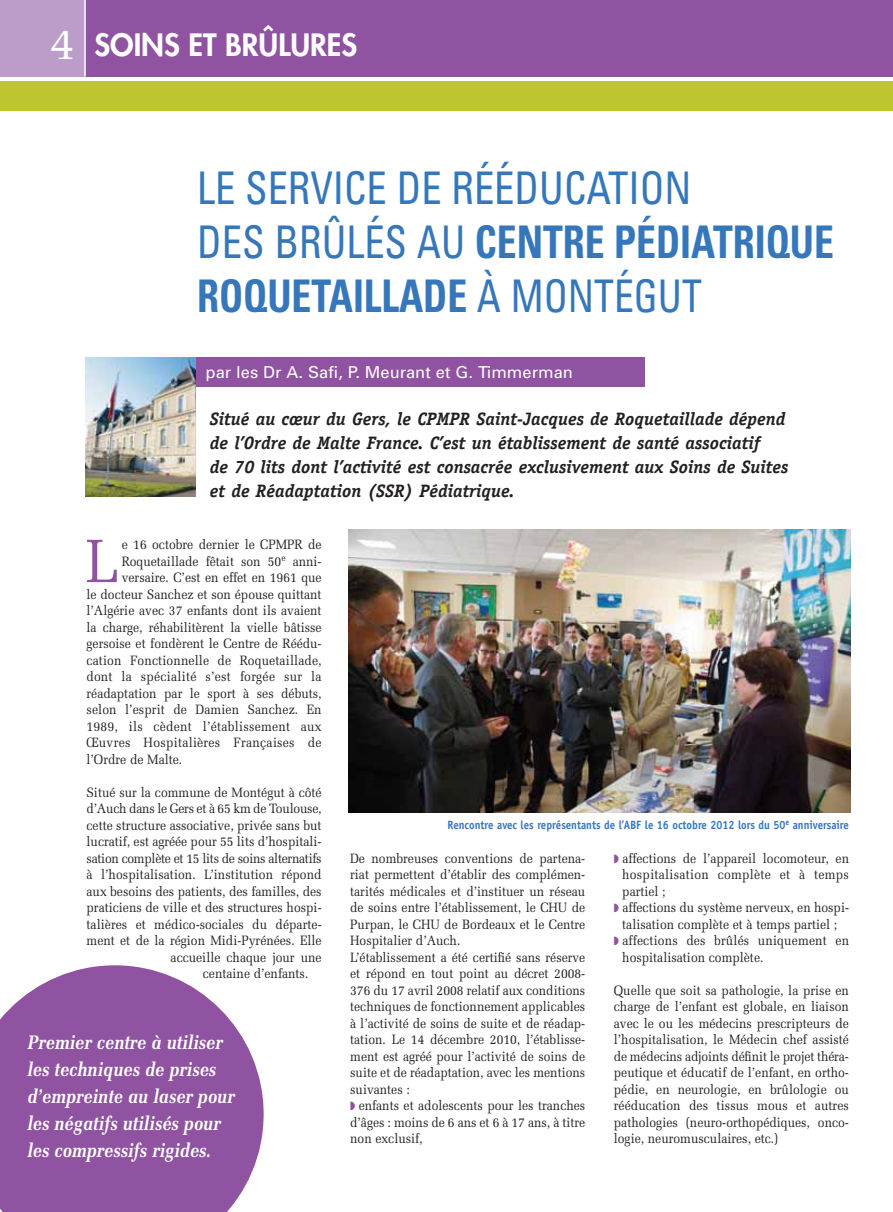
<style>
.page{position:relative;width:893px;height:1212px;background:#fff}
.page>*{position:absolute;margin:0;border:0;box-sizing:border-box;transform-origin:0 0}
.t1{font:61.2px "Melior";color:#8f53a1;scale:.9 1}
.t2{font:condensed 45px/54px "Univers";color:#3677bc;scale:.9 1}
.t3{font:800 30px "Futura";color:#fff}
.t4{font:italic 700 19.5px/27px "Melior";color:#fff;scale:.85 1}
.t5{font:italic 700 18px/24px "Officina Serif";color:#231f20}
.t6{font:16.5px "Univers";color:#fff}
.t7{font:13.5px/16.5px "Melior";color:#231f20;scale:.9 1}
.t8{font:13.5px "Melior";letter-spacing:.02em;color:#231f20;scale:.9 1}
.t9{font:13.5px "Melior";letter-spacing:-.025em;color:#231f20;scale:.9 1}
.t10{font:700 12px "Officina Sans";color:#3677bc;scale:.9 1}
.s1{font-family:"Melior";font-weight:400;font-size:45px}
.s2{font-weight:700}
.s3{color:#8f53a1}
</style>
<div class="page">
<div style="left:0;top:0;width:893px;height:77px;background:#8f53a1"></div>
<div style="left:0;top:0;width:85px;height:77px;background:#bc9dca"></div>
<div style="left:0;top:81px;width:893px;height:30px;background:#bec531"></div>
<div style="left:196px;top:357px;width:449px;height:30px;background:#8f53a1"></div>
<img style="left:85px;top:357px;width:111px;height:140px">
<svg style="left:0;top:965px;width:264px;height:247px;background:#9b66ab"></svg>
<hr style="left:84px;top:0;width:2px;height:77px;background:#fff">
<img style="left:349px;top:530px;width:501px;height:282px">
<h3 class="t3" style="left:43px;top:31px;width:264px">SOINS ET BRÛLURES</h3>
<h3 class="t3" style="left:50px;top:31px;width:309px"><span class="s1">4</span> SOINS ET BRÛLURES</h3>
<h2 class="t2" style="left:197px;top:165px;width:709px">LE SERVICE DE RÉÉDUCATION<br>DES BRÛLÉS AU <span class="s2">CENTRE PÉDIATRIQUE<br>ROQUETAILLADE</span> À MONTÉGUT</h2>
<p class="t6" style="left:206px;top:366px;width:369px">par les Dr A. Safi, P. Meurant et G. Timmerman</p>
<p class="t5" style="left:210px;top:408px;width:580px">Situé au cœur du Gers, le CPMPR Saint-Jacques de Roquetaillade dépend de l’Ordre de Malte France. C’est un établissement de santé associatif<br>de 70 lits dont l’activité est consacrée exclusivement aux Soins de Suites et de Réadaptation (SSR) Pédiatrique.</p>
<h1 class="t1" style="left:85px;top:536px;width:39px">L</h1>
<p class="t7" style="left:122px;top:537px;width:224px">e 16 octobre dernier le CPMPR de</p>
<p class="t7" style="left:122px;top:554px;width:224px">Roquetaillade fêtait son 50<sup>e</sup> anni-</p>
<p class="t7" style="left:122px;top:570px;width:224px">versaire. C’est en effet en 1961 que</p>
<p class="t7" style="left:87px;top:587px;width:263px">le docteur Sanchez et son épouse quittant</p>
<p class="t7" style="left:87px;top:603px;width:263px">l’Algérie avec 37 enfants dont ils avaient</p>
<p class="t7" style="left:87px;top:620px;width:263px">la charge, réhabilitèrent la vielle bâtisse</p>
<p class="t7" style="left:87px;top:636px;width:263px">gersoise et fondèrent le Centre de Réédu -</p>
<p class="t7" style="left:87px;top:653px;width:263px">cation Fonctionnelle de Roquetaillade,</p>
<p class="t8" style="left:87px;top:671px;width:263px">dont la spécialité s’est forgée sur la</p>
<p class="t7" style="left:87px;top:686px;width:263px">réadaptation par le sport à ses débuts,</p>
<p class="t7" style="left:87px;top:702px;width:263px">selon l’esprit de Damien Sanchez. En</p>
<p class="t8" style="left:87px;top:720px;width:263px">1989, ils cèdent l’établissement aux</p>
<p class="t8" style="left:87px;top:737px;width:263px">Œuvres Hospitalières Françaises de</p>
<p class="t7" style="left:87px;top:752px;width:108px">l’Ordre de Malte.</p>
<p class="t7" style="left:87px;top:785px;width:263px">Situé sur la commune de Montégut à côté</p>
<p class="t7" style="left:87px;top:801px;width:263px">d’Auch dans le Gers et à 65 km de Toulouse,</p>
<p class="t7" style="left:87px;top:818px;width:263px">cette structure associative, privée sans but</p>
<p class="t7" style="left:87px;top:834px;width:263px">lucratif, est agréée pour 55 lits d’hospitali-</p>
<p class="t9" style="left:87px;top:852px;width:263px">sation complète et 15 lits de soins alternatifs</p>
<p class="t7" style="left:87px;top:867px;width:263px">à l’hospitalisation. L’insti tution répond</p>
<p class="t7" style="left:87px;top:884px;width:263px">aux besoins des patients, des familles, des</p>
<p class="t7" style="left:87px;top:900px;width:263px">praticiens de ville et des structures hospi-</p>
<p class="t7" style="left:87px;top:917px;width:263px">talières et médico-sociales du départe-</p>
<p class="t7" style="left:87px;top:933px;width:263px">ment et de la région Midi-Pyrénées. Elle</p>
<p class="t7" style="left:171px;top:950px;width:169px">accueille chaque jour une</p>
<p class="t7" style="left:203px;top:966px;width:119px">centaine d’enfants.</p>
<h3 class="t4" style="left:27px;top:1031px;width:245px">Premier centre à utiliser les techniques de prises d’empreinte au laser pour les négatifs utilisés pour les compressifs rigides.</h3>
<p class="t10" style="left:447px;top:820px;width:448px">Rencontre avec les représentants de l’ABF le 16 octobre 2012 lors du 50<sup>e</sup> anniversaire</p>
<p class="t7" style="left:350px;top:851px;width:263px">De nombreuses conventions de partena&shy;riat permettent d’établir des complémen&shy;tarités médicales et d’instituer un réseau de soins entre l’établissement, le CHU de Purpan, le CHU de Bordeaux et le Centre Hospitalier d’Auch.<br>L’établissement a été certifié sans réserve et répond en tout point au décret 2008- 376 du 17 avril 2008 relatif aux conditions techniques de fonctionnement applicables à l’activité de soins de suite et de réadap&shy;tation. Le 14 décembre 2010, l’établisse&shy;ment est agréé pour l’activité de soins de suite et de réadaptation, avec les mentions suivantes :<br><span class="s3">◗</span> enfants et adolescents pour les tranches d’âges : moins de 6 ans et 6 à 17 ans, à titre non exclusif,</p>
<p class="t7" style="left:614px;top:851px;width:263px"><span class="s3">◗</span> affections de l’appareil locomoteur, en</p>
<p class="t8" style="left:622px;top:869px;width:253px">hospitalisation complète et à temps</p>
<p class="t7" style="left:622px;top:884px;width:49px">partiel ;</p>
<p class="t7" style="left:614px;top:900px;width:263px"><span class="s3">◗</span> affections du système nerveux, en hospi-</p>
<p class="t7" style="left:622px;top:917px;width:240px">talisation complète et à temps partiel ;</p>
<p class="t7" style="left:614px;top:933px;width:263px"><span class="s3">◗</span> affections des brûlés uniquement en</p>
<p class="t7" style="left:622px;top:950px;width:158px">hospitalisation complète.</p>
<p class="t7" style="left:614px;top:983px;width:263px;text-align:justify">Quelle que soit sa pathologie, la prise en charge de l’enfant est globale, en liaison avec le ou les médecins prescripteurs de l’hospitalisation, le Médecin chef assisté de médecins adjoints définit le projet théra&shy;peutique et éducatif de l’enfant, en ortho&shy;pédie, en neurologie, en brûlologie ou rééducation des tissus mous et autres pathologies (neuro-orthopédiques, onco&shy;logie, neuromusculaires, etc.)</p>
</div>
